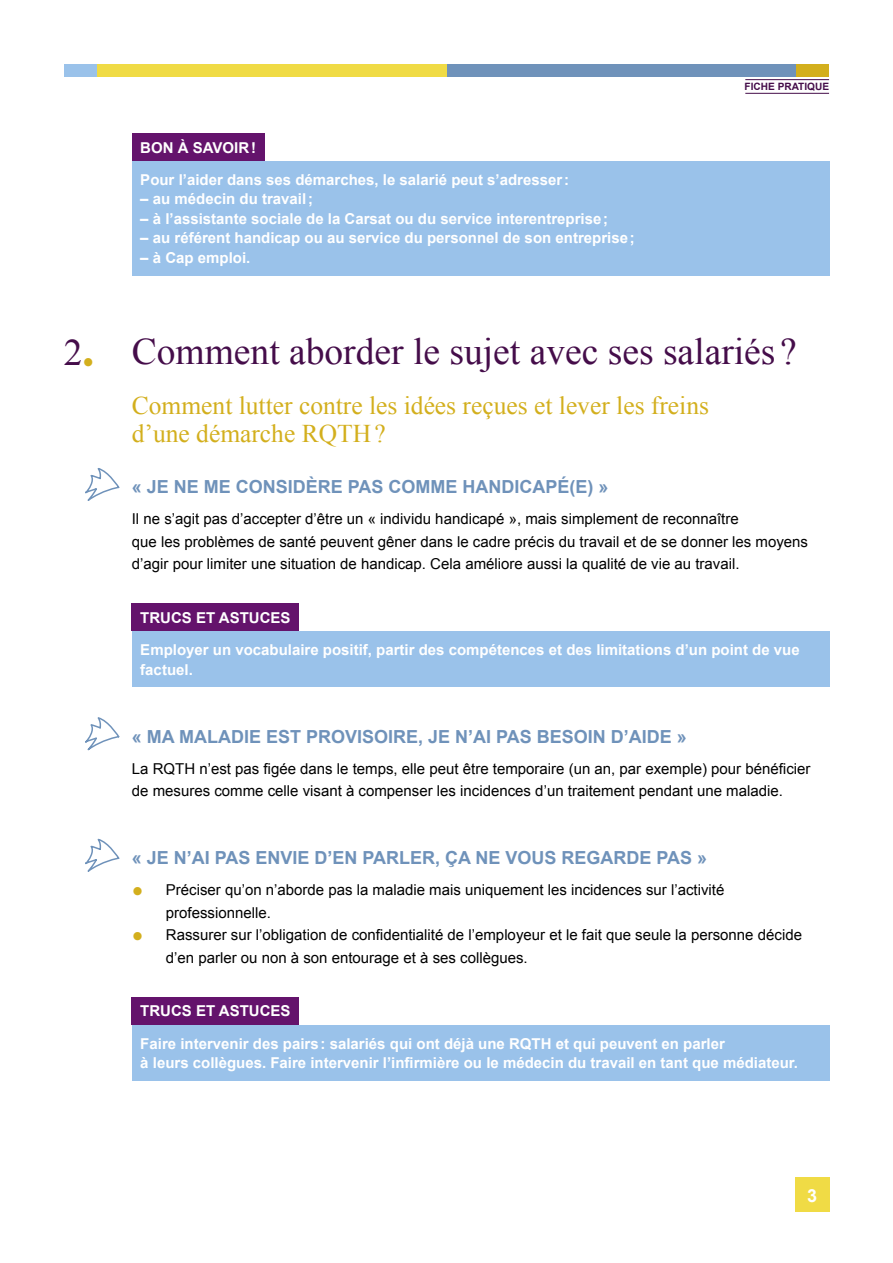
<style>
.page{position:relative;width:893px;height:1263px;background:#fff}
.page>*{position:absolute;margin:0;border:0;box-sizing:border-box;transform-origin:0 0}
.t1{font:37.5px "Times New Roman";color:#450d4a}
.t2{font:25.5px/28.5px "Times New Roman";color:#d3af1d}
.t3{font:700 18px "Arial";color:#6f92ba}
.t4{font:700 18px "Arial";color:#fff}
.t5{font:15px/22.5px "Arial";color:#000}
.t6{font:700 15px/32.2px "Arial";color:#fff}
.t7{font:700 10.05px "Arial";color:#450d4a}
.s1{font-size:33px;color:#d3af1d}
</style>
<div class="page">
<div style="left:795px;top:1178px;width:34px;height:34px;background:#f0db45"></div>
<div style="left:64px;top:64px;width:33px;height:13px;background:#9ac2ea"></div>
<div style="left:796px;top:64px;width:33px;height:13px;background:#d3af1d"></div>
<div style="left:446px;top:64px;width:350px;height:13px;background:#6f92ba"></div>
<div style="left:97px;top:64px;width:349px;height:13px;background:#f0db45"></div>
<hr style="left:745px;top:93px;width:84px;height:1px;background:#450d4a">
<hr style="left:745px;top:79px;width:84px;height:1px;background:#450d4a">
<div style="left:132px;top:133px;width:133px;height:28px;background:#64136c"></div>
<div style="left:132px;top:161px;width:697px;height:37px;background:#9ac2ea"></div>
<div style="left:132px;top:181px;width:697px;height:36px;background:#9ac2ea"></div>
<div style="left:132px;top:200px;width:697px;height:37px;background:#9ac2ea"></div>
<div style="left:132px;top:220px;width:697px;height:36px;background:#9ac2ea"></div>
<div style="left:132px;top:239px;width:697px;height:37px;background:#9ac2ea"></div>
<div style="left:132px;top:603px;width:167px;height:28px;background:#64136c"></div>
<div style="left:132px;top:631px;width:697px;height:56px;background:#9ac2ea"></div>
<div style="left:132px;top:997px;width:167px;height:28px;background:#64136c"></div>
<div style="left:132px;top:1025px;width:697px;height:56px;background:#9ac2ea"></div>
<svg style="left:85px;top:468px;width:35px;height:33px"></svg>
<svg style="left:85px;top:717px;width:35px;height:34px"></svg>
<svg style="left:85px;top:838px;width:35px;height:34px"></svg>
<h1 class="t1" style="left:64px;top:328px;width:32px">2<sub>•</sub></h1>
<p class="t6" style="left:140px;top:132px;width:430px">BON À SAVOIR!<br>Pour l’aider dans ses démarches, le salarié peut s’adresser:</p>
<p class="t6" style="left:140px;top:183px;width:174px">– au médecin du travail;</p>
<p class="t6" style="left:140px;top:203px;width:469px">– à l’assistante sociale de la Carsat ou du service interentreprise;</p>
<p class="t6" style="left:140px;top:222px;width:496px">– au référent handicap ou au service du personnel de son entreprise;</p>
<p class="t6" style="left:140px;top:242px;width:112px">– à Cap emploi.</p>
<p class="t7" style="left:745px;top:80px;width:86px">FICHE PRATIQUE</p>
<h1 class="t1" style="left:132px;top:326px;width:666px">Comment aborder le sujet avec ses salariés ?</h1>
<h2 class="t2" style="left:132px;top:391px;width:579px">Comment lutter contre les idées reçues et lever les freins d’une démarche RQTH?</h2>
<p class="t3" style="left:132px;top:475px;width:478px">« JE NE ME CONSIDÈRE PAS COMME HANDICAPÉ(E) »</p>
<p class="t5" style="left:132px;top:508px;width:678px">Il ne s’agit pas d’accepter d’être un « individu handicapé », mais simplement de reconnaître<br>que les problèmes de santé peuvent gêner dans le cadre précis du travail et de se donner les moyens d’agir pour limiter une situation de handicap. Cela améliore aussi la qualité de vie au travail.</p>
<p class="t6" style="left:140px;top:602px;width:661px">TRUCS ET ASTUCES<br>Employer un vocabulaire positif, partir des compétences et des limitations d’un point de vue</p>
<p class="t6" style="left:140px;top:654px;width:54px">factuel.</p>
<p class="t3" style="left:132px;top:724px;width:557px">« MA MALADIE EST PROVISOIRE, JE N’AI PAS BESOIN D’AIDE »</p>
<p class="t5" style="left:132px;top:757px;width:680px">La RQTH n’est pas figée dans le temps, elle peut être temporaire (un an, par exemple) pour bénéficier de mesures comme celle visant à compenser les incidences d’un traitement pendant une maladie.</p>
<p class="t3" style="left:132px;top:846px;width:577px">« JE N’AI PAS ENVIE D’EN PARLER, ÇA NE VOUS REGARDE PAS »</p>
<p class="t5" style="left:166px;top:879px;width:560px;text-indent:-34px"><span class="s1">•</span> Préciser qu’on n’aborde pas la maladie mais uniquement les incidences sur l’activité professionnelle.</p>
<p class="t5" style="left:166px;top:924px;width:638px;text-indent:-34px"><span class="s1">•</span> Rassurer sur l’obligation de confidentialité de l’employeur et le fait que seule la personne décide d’en parler ou non à son entourage et à ses collègues.</p>
<p class="t6" style="left:140px;top:995px;width:586px">TRUCS ET ASTUCES<br>Faire intervenir des pairs: salariés qui ont déjà une RQTH et qui peuvent en parler</p>
<p class="t6" style="left:140px;top:1047px;width:659px">à leurs collègues. Faire intervenir l’infirmière ou le médecin du travail en tant que médiateur.</p>
<p class="t4" style="left:807px;top:1183px;width:12px">3</p>
</div>
